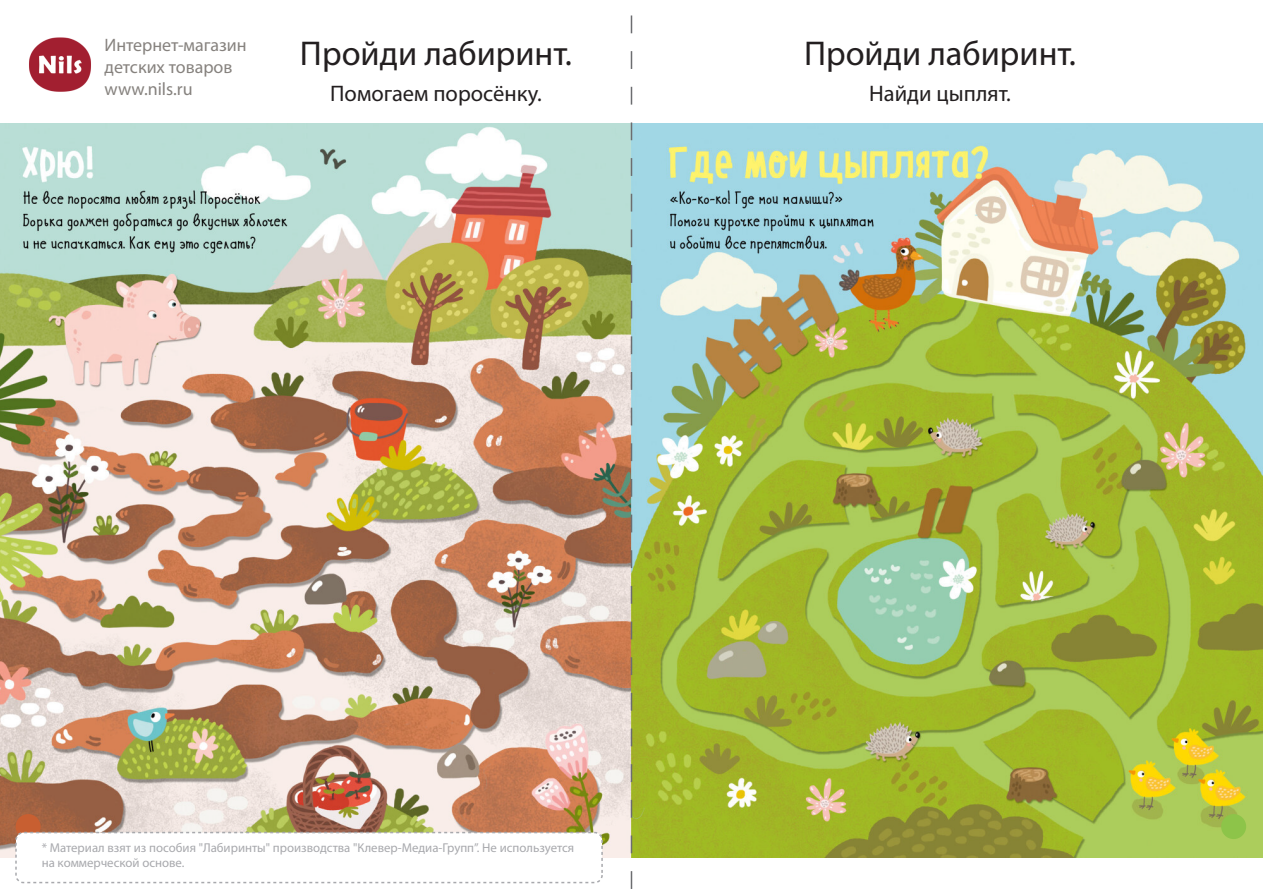
<style>
.page{position:relative;width:1263px;height:893px;background:#fff}
.page>*{position:absolute;margin:0;border:0;box-sizing:border-box;transform-origin:0 0}
.t1{font:34.5px "Myriad Pro";color:#231f20}
.t2{font:22.5px "Myriad Pro";color:#231f20}
.t3{font:18px/21.6px "Myriad Pro";color:#86827e}
.t4{font:12.75px/15.3px "Myriad Pro";color:#a8a9ad}
</style>
<div class="page">
<img style="left:0;top:123px;width:1263px;height:734px">
<img style="left:29px;top:37px;width:62px;height:55px">
<svg style="left:631px;top:15px;width:1px;height:874px"></svg>
<div style="left:1221px;top:814px;width:25px;height:25px;background:#8dc449;border-radius:50%"></div>
<div style="left:16px;top:814px;width:25px;height:25px;background:#c85f31;border-radius:50%"></div>
<div style="left:16px;top:832px;width:586px;height:50px;background:#fff;border-radius:8px"></div>
<div style="left:15px;top:832px;width:588px;height:51px;border:2px dashed #a8a9ad;border-radius:8px"></div>
<h3 class="t3" style="left:105px;top:34px;width:144px">Интернет-магазин детских товаров www.nils.ru</h3>
<h1 class="t1" style="left:300px;top:32px;width:274px">Пройди лабиринт.</h1>
<h2 class="t2" style="left:330px;top:79px;width:213px">Помогаем поросёнку.</h2>
<h1 class="t1" style="left:804px;top:32px;width:274px">Пройди лабиринт.</h1>
<h2 class="t2" style="left:869px;top:79px;width:143px">Найди цыплят.</h2>
<p class="t4" style="left:42px;top:840px;width:534px">* Материал взят из пособия "Лабиринты" производства "Клевер-Медиа-Групп”. Не используется на коммерческой основе.</p>
</div>
